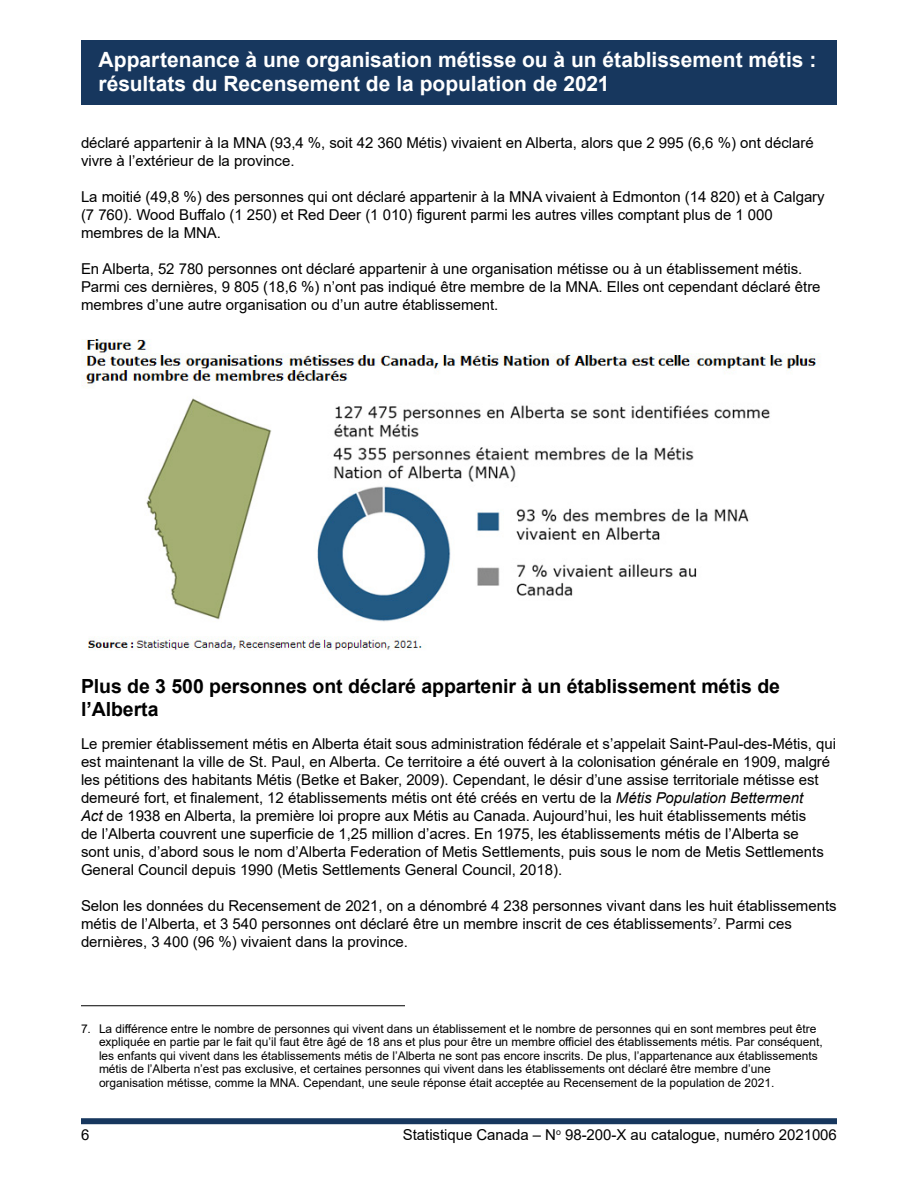
<style>
.page{position:relative;width:918px;height:1188px;background:#fff}
.page>*{position:absolute;margin:0;border:0;box-sizing:border-box;transform-origin:0 0}
.t1{font:700 21px/24px "Arial";color:#fff}
.t2{font:700 19.5px/22.5px "Arial";letter-spacing:-.005em;color:#000}
.t3{font:15px/18px "Arial";letter-spacing:-.005em;color:#000}
.t4{font:12px/13.5px "Arial";letter-spacing:-.005em;color:#000}
.s1{font-style:italic}
</style>
<div class="page">
<div style="left:81px;top:40px;width:756px;height:65px;background:#17375e"></div>
<div style="left:81px;top:1118px;width:756px;height:6px;background:#17375e"></div>
<img style="left:82px;top:339px;width:734px;height:311px">
<hr style="left:81px;top:1005px;width:324px;height:1px;background:#000">
<h1 class="t1" style="left:99px;top:48px;width:719px">Appartenance à une organisation métisse ou à un établissement métis : résultats du Recensement de la population de 2021</h1>
<p class="t3" style="left:81px;top:133px;width:734px">déclaré appartenir à la MNA (93,4 %, soit 42 360 Métis) vivaient en Alberta, alors que 2 995 (6,6 %) ont déclaré vivre à l’extérieur de la province.</p>
<p class="t3" style="left:81px;top:187px;width:745px">La moitié (49,8 %) des personnes qui ont déclaré appartenir à la MNA vivaient à Edmonton (14 820) et à Calgary (7 760). Wood Buffalo (1 250) et Red Deer (1 010) figurent parmi les autres villes comptant plus de 1 000 membres de la MNA.</p>
<p class="t3" style="left:81px;top:259px;width:741px">En Alberta, 52 780 personnes ont déclaré appartenir à une organisation métisse ou à un établissement métis.<br>Parmi ces dernières, 9 805 (18,6 %) n’ont pas indiqué être membre de la MNA. Elles ont cependant déclaré être membres d’une autre organisation ou d’un autre établissement.</p>
<h2 class="t2" style="left:81px;top:675px;width:701px">Plus de 3 500 personnes ont déclaré appartenir à un établissement métis de l’Alberta</h2>
<p class="t3" style="left:81px;top:734px;width:757px">Le premier établissement métis en Alberta était sous administration fédérale et s’appelait Saint-Paul-des-Métis, qui est maintenant la ville de St. Paul, en Alberta. Ce territoire a été ouvert à la colonisation générale en 1909, malgré les pétitions des habitants Métis (Betke et Baker, 2009). Cependant, le désir d’une assise territoriale métisse est demeuré fort, et finalement, 12 établissements métis ont été créés en vertu de la <span class="s1">Métis Population Betterment<br>Act</span> de 1938 en Alberta, la première loi propre aux Métis au Canada. Aujourd’hui, les huit établissements métis<br>de l’Alberta couvrent une superficie de 1,25 million d’acres. En 1975, les établissements métis de l’Alberta se<br>sont unis, d’abord sous le nom d’Alberta Federation of Metis Settlements, puis sous le nom de Metis Settlements General Council depuis 1990 (Metis Settlements General Council, 2018).</p>
<p class="t3" style="left:81px;top:896px;width:757px">Selon les données du Recensement de 2021, on a dénombré 4 238 personnes vivant dans les huit établissements métis de l’Alberta, et 3 540 personnes ont déclaré être un membre inscrit de ces établissements<sup>7</sup>. Parmi ces dernières, 3 400 (96 %) vivaient dans la province.</p>
<p class="t4" style="left:99px;top:1022px;width:725px;text-indent:-18px">7. La différence entre le nombre de personnes qui vivent dans un établissement et le nombre de personnes qui en sont membres peut être expliquée en partie par le fait qu’il faut être âgé de 18 ans et plus pour être un membre officiel des établissements métis. Par conséquent, les enfants qui vivent dans les établissements métis de l’Alberta ne sont pas encore inscrits. De plus, l’appartenance aux établissements métis de l’Alberta n’est pas exclusive, et certaines personnes qui vivent dans les établissements ont déclaré être membre d’une organisation métisse, comme la MNA. Cependant, une seule réponse était acceptée au Recensement de la population de 2021.</p>
<p class="t3" style="left:81px;top:1126px;width:10px">6</p>
<p class="t3" style="left:403px;top:1126px;width:436px">Statistique Canada – N<sup>o</sup> 98‑200-X au catalogue, numéro 2021006</p>
</div>
